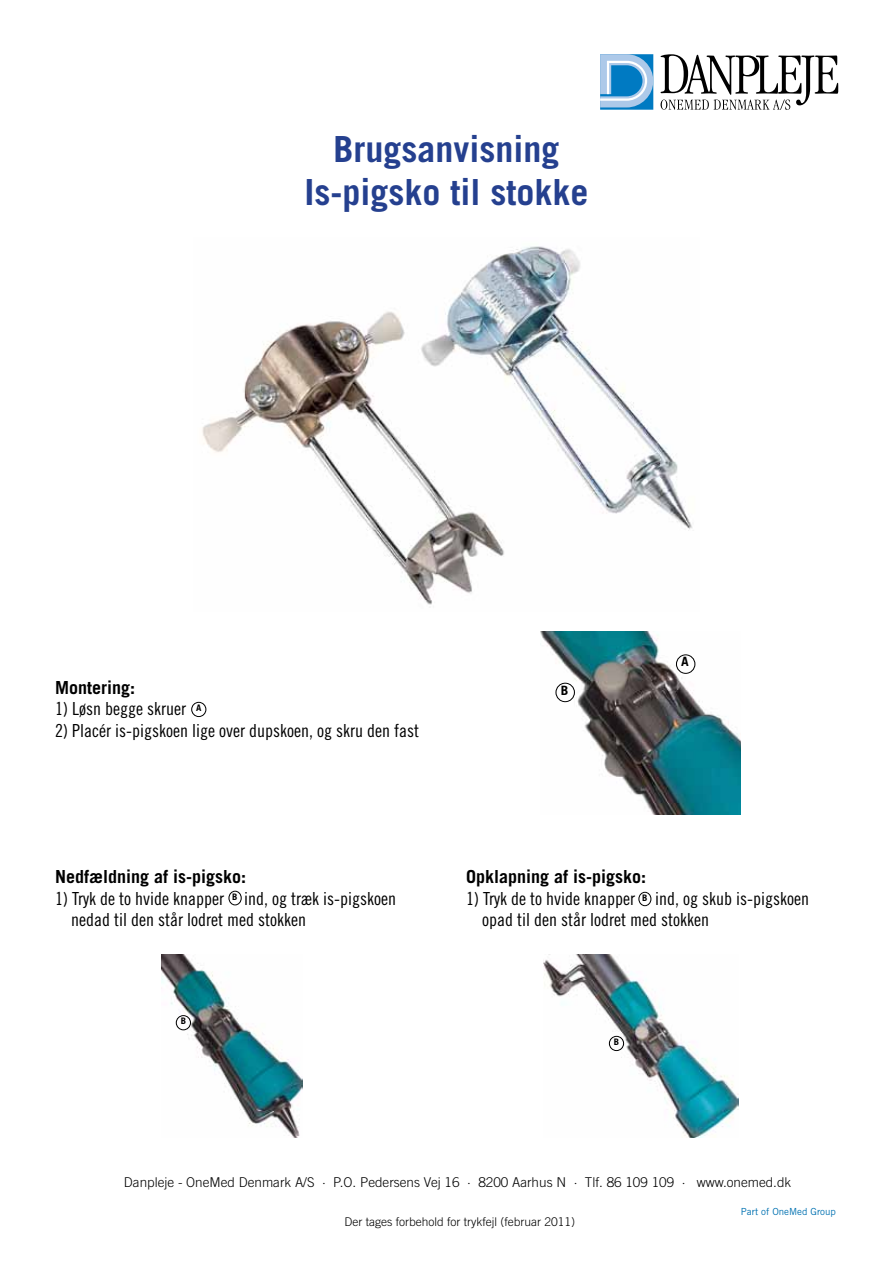
<style>
.page{position:relative;width:893px;height:1263px;background:#fff}
.page>*{position:absolute;margin:0;border:0;box-sizing:border-box;transform-origin:0 0}
.t1{font:700 36px/43.2px "Trade Gothic";color:#25408f;text-align:center}
.t2{font:18px/21.6px "Trade Gothic Cond Eighteen";color:#000}
.t3{font:700 18px "Trade Gothic";color:#000}
.t4{font:300 13.5px "Trade Gothic";color:#000}
.t5{font:700 12.9px "Trade Gothic";color:#000;scale:1.06 1}
.t6{font:300 12px "Trade Gothic";color:#000}
.t7{font:9.75px "Trade Gothic";color:#0071b1}
.t8{font:700 9px "Trade Gothic";color:#000;scale:1.06 1}
</style>
<div class="page">
<svg style="left:600px;top:54px;width:53px;height:56px;background:#69acda"></svg>
<svg style="left:661px;top:54px;width:177px;height:56px"></svg>
<img style="left:202px;top:246px;width:491px;height:359px">
<div style="left:229px;top:891px;width:13px;height:14px;border:1px solid #000;border-radius:50%"></div>
<div style="left:639px;top:892px;width:12px;height:14px;border:1px solid #000;border-radius:50%"></div>
<div style="left:191px;top:702px;width:15px;height:15px;border:1px solid #000;border-radius:50%"></div>
<img style="left:540px;top:631px;width:201px;height:183px">
<div style="left:676px;top:654px;width:19px;height:20px;border:1px solid #000;border-radius:50%"></div>
<div style="left:556px;top:683px;width:19px;height:19px;border:1px solid #000;border-radius:50%"></div>
<img style="left:543px;top:954px;width:195px;height:183px">
<div style="left:609px;top:1036px;width:15px;height:15px;border:1px solid #000;border-radius:50%"></div>
<img style="left:161px;top:954px;width:141px;height:183px">
<div style="left:176px;top:1015px;width:15px;height:15px;border:1px solid #000;border-radius:50%"></div>
<h1 class="t1" style="left:304px;top:127px;width:286px">Brugsanvisning<br>Is-pigsko til stokke</h1>
<p class="t3" style="left:55px;top:676px;width:82px">Montering:</p>
<p class="t2" style="left:55px;top:698px;width:132px">1) Løsn begge skruer</p>
<p class="t2" style="left:55px;top:720px;width:365px">2) Placér is-pigskoen lige over dupskoen, og skru den fast</p>
<p class="t8" style="left:196px;top:702px;width:7px">A</p>
<p class="t5" style="left:561px;top:682px;width:9px">B</p>
<p class="t5" style="left:681px;top:654px;width:9px">A</p>
<p class="t3" style="left:55px;top:866px;width:193px">Nedfældning af is-pigsko:</p>
<p class="t2" style="left:71px;top:887px;width:326px;text-indent:-16px">1) Tryk de to hvide knapper ind, og træk is-pigskoen nedad til den står lodret med stokken</p>
<p class="t8" style="left:232px;top:891px;width:7px">B</p>
<p class="t8" style="left:181px;top:1015px;width:7px">B</p>
<p class="t3" style="left:466px;top:866px;width:182px">Opklapning af is-pigsko:</p>
<p class="t2" style="left:482px;top:887px;width:328px;text-indent:-16px">1) Tryk de to hvide knapper ind, og skub is-pigskoen opad til den står lodret med stokken</p>
<p class="t8" style="left:642px;top:892px;width:7px">B</p>
<p class="t8" style="left:614px;top:1036px;width:7px">B</p>
<p class="t4" style="left:124px;top:1174px;width:669px">Danpleje - OneMed Denmark A/S · P.O. Pedersens Vej 16 · 8200 Aarhus N · Tlf. 86 109 109 · www.onemed.dk</p>
<p class="t6" style="left:345px;top:1214px;width:232px">Der tages forbehold for trykfejl (februar 2011)</p>
<p class="t7" style="left:741px;top:1206px;width:97px">Part of OneMed Group</p>
</div>
